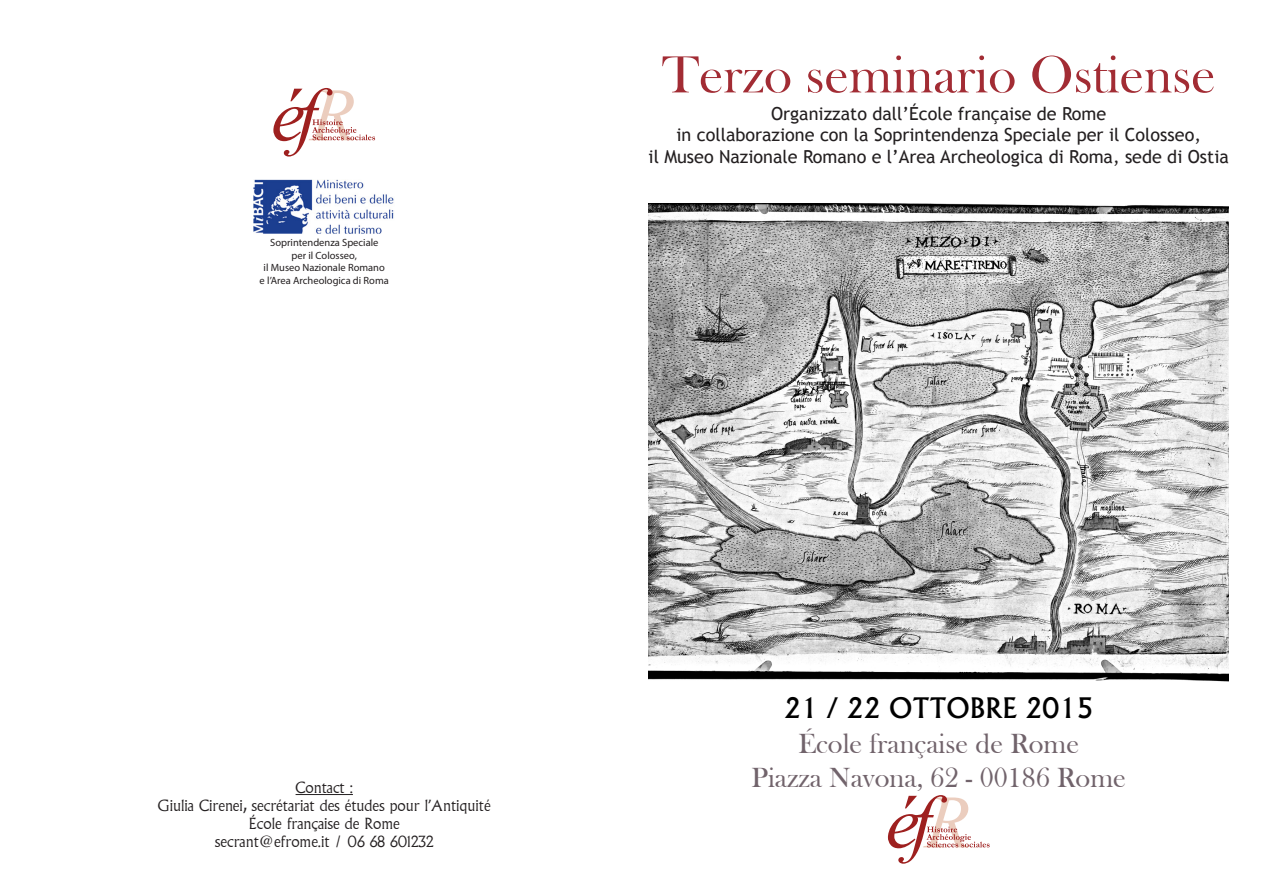
<style>
.page{position:relative;width:1263px;height:893px;background:#fff}
.page>*{position:absolute;margin:0;border:0;box-sizing:border-box;transform-origin:0 0}
.Titre{font:54px "Bask Old Face";color:#a22c34}
.Lieu{font:28.5px/34.2px "Bask Old Face";color:#71636b;text-align:center}
.Date{font:500 27px "Albertus";color:#000}
.organisation{font:18px/21.6px "Trebuchet MS";color:#231f20;text-align:center}
.organisateurs{font:300 15px/18px "Albertus";color:#231f20;text-align:center}
.SSBAR{font:10.5px/12.6px "Myriad Pro";color:#231f20;text-align:center}
</style>
<div class="page">
<hr style="left:296px;top:794px;width:57px;height:1px;background:#231f20">
<svg style="left:888px;top:795px;width:101px;height:69px"></svg>
<img style="left:648px;top:203px;width:581px;height:479px">
<img style="left:254px;top:179px;width:140px;height:55px">
<svg style="left:273px;top:88px;width:102px;height:69px"></svg>
<p class="SSBAR" style="left:260px;top:236px;width:131px">Soprintendenza Speciale<br>per il Colosseo,<br>il Museo Nazionale Romano<br>e l’Area Archeologica di Roma</p>
<p class="Titre" style="left:662px;top:45px;width:555px">Terzo seminario Ostiense</p>
<p class="organisation" style="left:648px;top:103px;width:582px">Organizzato dall’École française de Rome<br>in collaborazione con la Soprintendenza Speciale per il Colosseo,<br>il Museo Nazionale Romano e l’Area Archeologica di Roma, sede di Ostia</p>
<p class="organisateurs" style="left:296px;top:779px;width:59px">Contact :</p>
<p class="organisateurs" style="left:158px;top:797px;width:334px">Giulia Cirenei, secrétariat des études pour l’Antiquité<br>École française de Rome<br>secrant@efrome.it / 06 68 601232</p>
<p class="Date" style="left:784px;top:692px;width:311px">21 / 22 OTTOBRE 2015</p>
<p class="Lieu" style="left:751px;top:727px;width:376px">École française de Rome<br>Piazza Navona, 62 - 00186 Rome</p>
</div>
